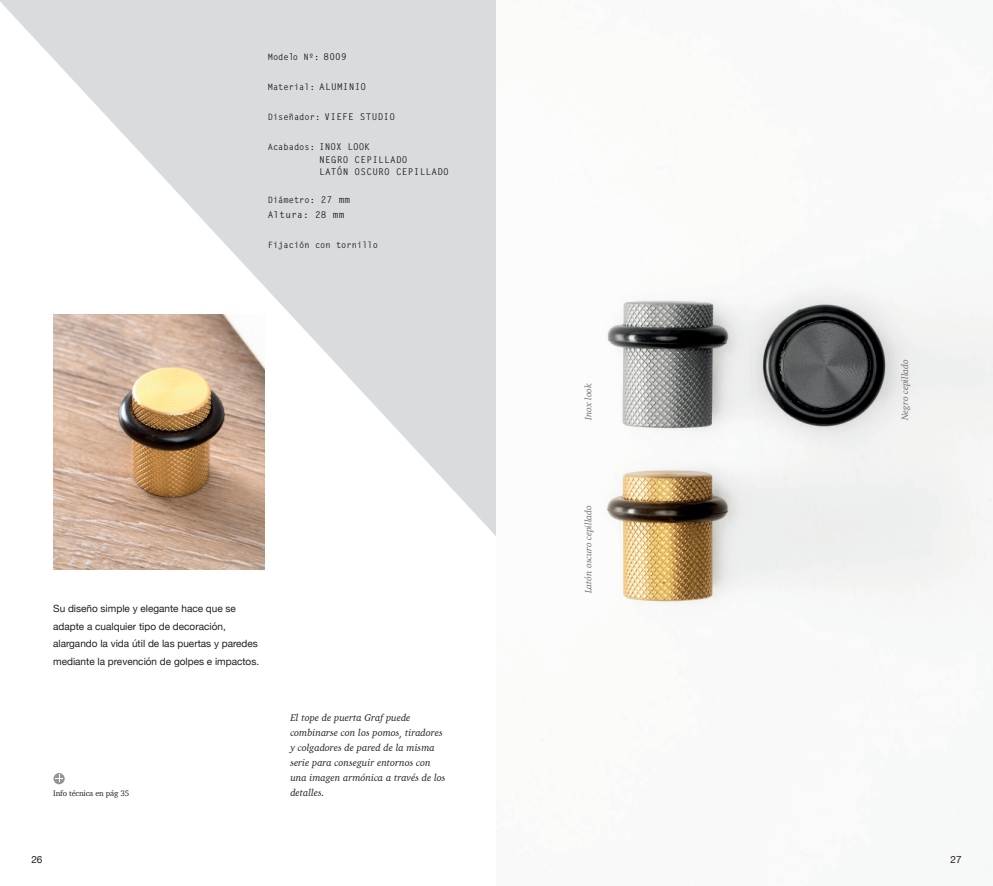
<style>
.page{position:relative;width:993px;height:886px;background:#fff}
.page>*{position:absolute;margin:0;border:0;box-sizing:border-box;transform-origin:0 0}
.t1{font:italic 10px/15px "Charter";color:#231f20}
.t2{font:10px/17.5px "Helvetica Neue";color:#231f20}
.t3{font:700 9.38px/12.5px "Letter Gothic Std";letter-spacing:.03em;color:#231f20}
.t4{font:italic 9.38px "Charter";color:#6c6d70}
.t5{font:700 8.75px "Letter Gothic Std";color:#231f20}
.t6{font:8.12px "Charter";letter-spacing:-.015em;color:#231f20}
.s1{font-size:9.38px}
.s2{font-size:8.75px}
</style>
<div class="page">
<svg style="left:0;top:0;width:496px;height:539px;fill:#d9dcdf"></svg>
<img style="left:53px;top:314px;width:211px;height:255px">
<img style="left:606px;top:284px;width:386px;height:482px">
<svg style="left:53px;top:773px;width:12px;height:11px"></svg>
<svg style="left:55px;top:775px;width:8px;height:7px"></svg>
<p class="t5" style="left:268px;top:52px;width:81px">Mode<span class="s1">l</span>o Nº: <span class="s1">8009</span></p>
<p class="t5" style="left:268px;top:82px;width:100px">Material: <span class="s1">ALUMINIO</span></p>
<p class="t3" style="left:268px;top:111px;width:129px"><span class="s2">Diseñador:</span> VIEFE STUDIO</p>
<p class="t5" style="left:268px;top:142px;width:104px">Acabados: <span class="s1">INOX LOOK</span></p>
<p class="t3" style="left:319px;top:153px;width:131px">NEGRO CEPILLADO<br>LATÓN OSCURO CEPILLADO</p>
<p class="t5" style="left:268px;top:194px;width:84px">Diámetro: <span class="s1">27 mm</span></p>
<p class="t3" style="left:268px;top:208px;width:78px">Altura: 28 mm</p>
<p class="t5" style="left:268px;top:239px;width:112px">Fijación con tornillo</p>
<p class="t2" style="left:53px;top:600px;width:207px">Su diseño simple y elegante hace que se adapte a cualquier tipo de decoración, alargando la vida útil de las puertas y paredes mediante la prevención de golpes e impactos.</p>
<p class="t6" style="left:53px;top:786px;width:78px">Info técnica en pág 35</p>
<p class="t1" style="left:290px;top:710px;width:157px">El tope de puerta Graf puede combinarse con los pomos, tiradores y colgadores de pared de la misma serie para conseguir entornos con una imagen armónica a través de los detalles.</p>
<p class="t4" style="left:580px;top:420px;width:38px;rotate:-90deg">Inox look</p>
<p class="t4" style="left:580px;top:593px;width:90px;rotate:-90deg">Latón oscuro cepillado</p>
<p class="t4" style="left:896px;top:420px;width:62px;rotate:-90deg">Negro cepillado</p>
<p class="t2" style="left:31px;top:851px;width:13px">26</p>
<p class="t2" style="left:950px;top:851px;width:13px">27</p>
</div>
